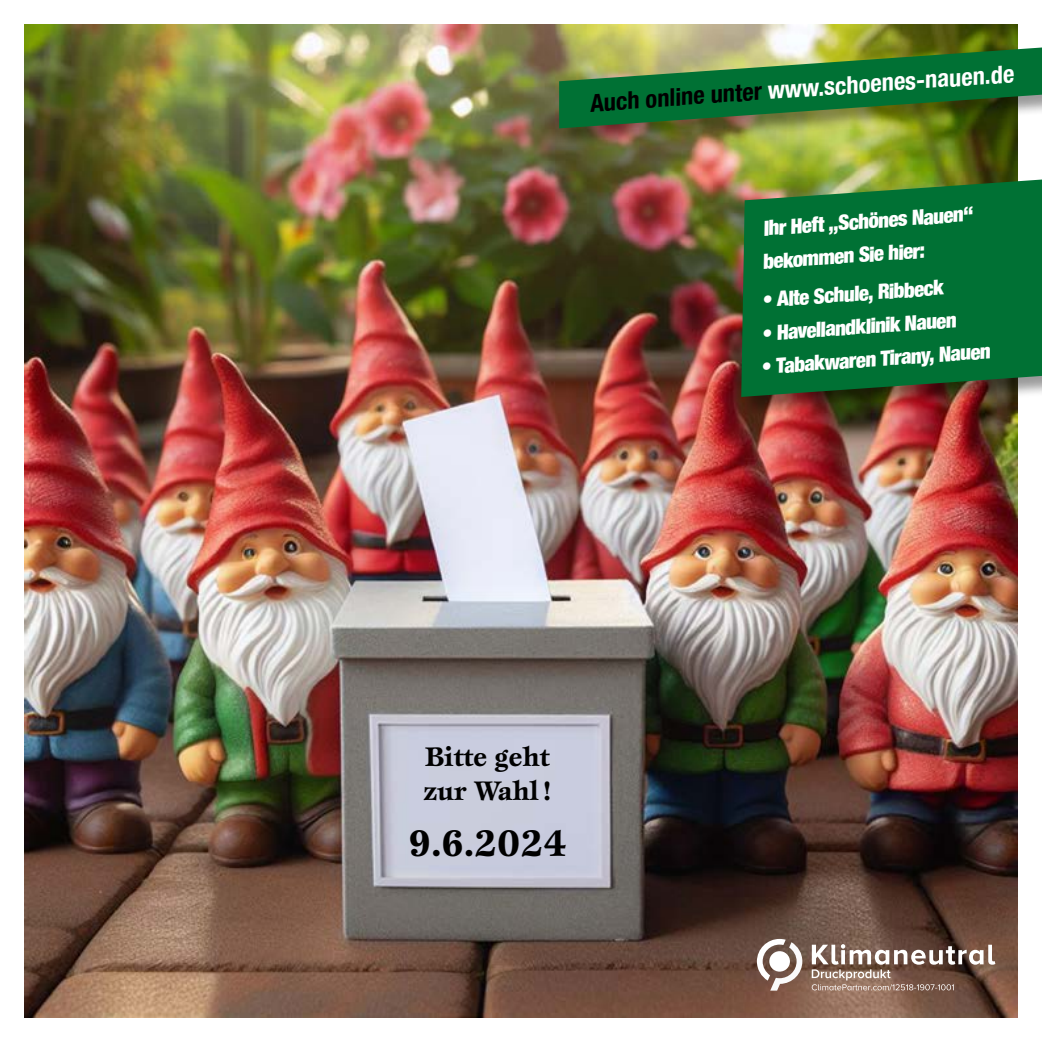
<style>
.page{position:relative;width:1042px;height:1042px;background:#fff}
.page>*{position:absolute;margin:0;border:0;box-sizing:border-box;transform-origin:0 0}
.t1{font:700 38.5px "Esprit SB";color:#000}
.t2{font:700 28px/33.6px "Esprit SB";color:#000}
.t3{font:700 condensed 24.5px "Helvetica Neue LT Std";color:#fff}
.t4{font:900 condensed 21px/33.2px "Helvetica Neue LT Std";color:#fff}
.s1{color:#000}
</style>
<div class="page">
<img style="left:25px;top:25px;width:992px;height:992px">
<div style="left:559px;top:47px;width:483px;height:100px;background:#000;opacity:.4"></div>
<img style="left:559px;top:48px;width:483px;height:80px">
<div style="left:741px;top:179px;width:301px;height:238px;background:#000;opacity:.4"></div>
<svg style="left:741px;top:179px;width:301px;height:218px;background:#0d7035"></svg>
<svg style="left:757px;top:939px;width:45px;height:51px"></svg>
<svg style="left:812px;top:944px;width:183px;height:46px;background:#8f776c"></svg>
<p class="t3" style="left:589px;top:88px;width:426px;rotate:-4deg"><span class="s1">Auch online unter</span> www.schoenes-nauen.de</p>
<p class="t4" style="left:759px;top:211px;width:214px;rotate:-4deg">Ihr Heft „Schönes Nauen“ bekommen Sie hier:</p>
<p class="t4" style="left:761px;top:283px;width:183px;rotate:-4deg">• Alte Schule, Ribbeck</p>
<p class="t4" style="left:760px;top:316px;width:197px;rotate:-4deg">• Havellandklinik Nauen</p>
<p class="t4" style="left:760px;top:350px;width:231px;rotate:-4deg">• Tabakwaren Tirany, Nauen</p>
<h2 class="t2" style="left:424px;top:740px;width:129px">Bitte geht zur Wahl!</h2>
<h1 class="t1" style="left:408px;top:821px;width:160px">9.6.2024</h1>
</div>
